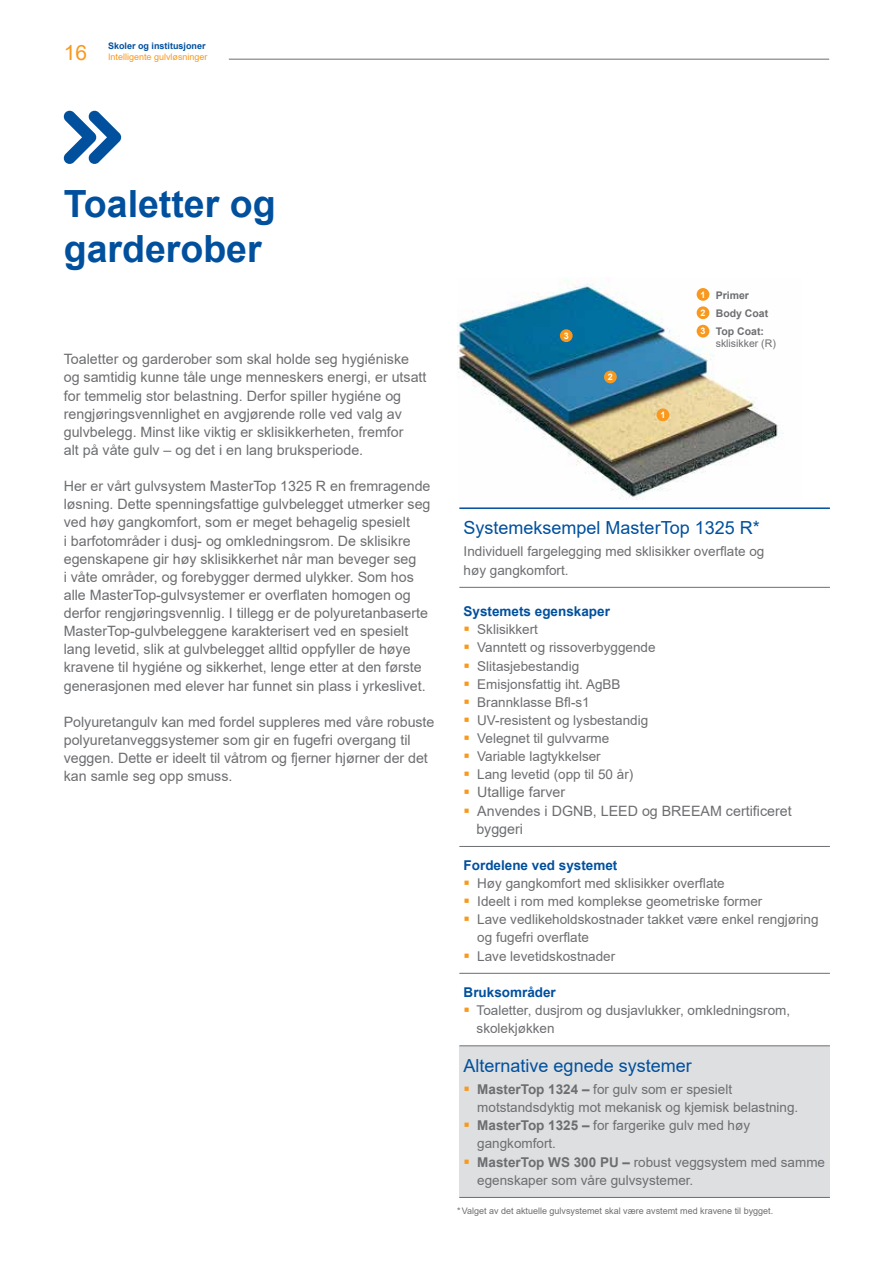
<style>
.page{position:relative;width:893px;height:1263px;background:#fff}
.page>*{position:absolute;margin:0;border:0;box-sizing:border-box;transform-origin:0 0}
.t1{font:700 37.5px/45px "Arial";color:#00509e}
.t2{font:21px "Arial";color:#f8991d}
.t3{font:18px "Arial";color:#00509e}
.t4{font:14.25px/18.1px "Arial";color:#6d6e71}
.t5{font:13.5px/18.1px "Arial";color:#6d6e71}
.t6{font:700 13.5px "Arial";color:#00509e}
.t7{font:700 10.5px/18.3px "Arial";color:#6d6e71}
.t8{font:10.5px "Arial";color:#6d6e71}
.t9{font:9px "Arial";color:#6d6e71}
.t10{font:9px "Arial";color:#f8991d}
.t11{font:700 9px "Arial";color:#00509e}
.t12{font:700 9px/18.3px "Arial";color:#fff;text-align:justify}
.s1{color:#f8991d}
.s2{font-weight:700}
</style>
<div class="page">
<hr style="left:229px;top:59px;width:600px;height:1px;background:#6d6e71">
<svg style="left:63px;top:110px;width:59px;height:54px"></svg>
<img style="left:457px;top:280px;width:327px;height:220px">
<div style="left:697px;top:288px;width:12px;height:13px;background:#f8991d;border-radius:50%"></div>
<div style="left:697px;top:306px;width:12px;height:13px;background:#f8991d;border-radius:50%"></div>
<div style="left:697px;top:325px;width:12px;height:12px;background:#f8991d;border-radius:50%"></div>
<div style="left:657px;top:408px;width:12px;height:13px;background:#f8991d;border-radius:50%"></div>
<div style="left:604px;top:371px;width:13px;height:12px;background:#f8991d;border-radius:50%"></div>
<div style="left:560px;top:329px;width:13px;height:13px;background:#f8991d;border-radius:50%"></div>
<div style="left:459px;top:1046px;width:371px;height:151px;background:#dedfe0"></div>
<hr style="left:459px;top:587px;width:371px;height:1px;background:#6d6e71">
<hr style="left:459px;top:846px;width:371px;height:1px;background:#6d6e71">
<hr style="left:459px;top:973px;width:371px;height:1px;background:#6d6e71">
<hr style="left:459px;top:1045px;width:371px;height:1px;background:#6d6e71">
<hr style="left:459px;top:1197px;width:371px;height:1px;background:#6d6e71">
<hr style="left:459px;top:507px;width:371px;height:2px;background:#00509e">
<h2 class="t2" style="left:64px;top:38px;width:25px">16</h2>
<p class="t11" style="left:108px;top:40px;width:99px">Skoler og institusjoner</p>
<p class="t10" style="left:108px;top:50px;width:101px">Intelligente gulvløsninger</p>
<h1 class="t1" style="left:64px;top:182px;width:213px">Toaletter og garderober</h1>
<p class="t4" style="left:64px;top:350px;width:364px">Toaletter og garderober som skal holde seg hygiéniske og samtidig kunne tåle unge menneskers energi, er utsatt for temmelig stor belastning. Derfor spiller hygiéne og rengjøringsvennlighet en avgjørende rolle ved valg av gulvbelegg. Minst like viktig er sklisikkerheten, fremfor<br>alt på våte gulv – og det i en lang bruksperiode.</p>
<p class="t4" style="left:64px;top:477px;width:368px">Her er vårt gulvsystem MasterTop 1325 R en fremragende løsning. Dette spenningsfattige gulvbelegget utmerker seg ved høy gangkomfort, som er meget behagelig spesielt<br>i barfotområder i dusj- og omkledningsrom. De sklisikre egenskapene gir høy sklisikkerhet når man beveger seg<br>i våte områder, og forebygger dermed ulykker. Som hos alle MasterTop-gulvsystemer er overflaten homogen og derfor rengjøringsvennlig. I tillegg er de polyuretanbaserte MasterTop-gulvbeleggene karakterisert ved en spesielt lang levetid, slik at gulvbelegget alltid oppfyller de høye kravene til hygiéne og sikkerhet, lenge etter at den første generasjonen med elever har funnet sin plass i yrkeslivet.</p>
<p class="t4" style="left:64px;top:713px;width:372px">Polyuretangulv kan med fordel suppleres med våre robuste polyuretanveggsystemer som gir en fugefri overgang til veggen. Dette er ideelt til våtrom og fjerner hjørner der det kan samle seg opp smuss.</p>
<p class="t12" style="left:564px;top:327px;width:7px">3</p>
<p class="t12" style="left:608px;top:368px;width:7px">2</p>
<p class="t12" style="left:660px;top:406px;width:7px">1</p>
<p class="t12" style="left:700px;top:285px;width:7px">1<br>2<br>3</p>
<p class="t7" style="left:716px;top:286px;width:54px">Primer<br>Body Coat<br>Top Coat:</p>
<p class="t8" style="left:716px;top:336px;width:62px">sklisikker (R)</p>
<p class="t3" style="left:464px;top:515px;width:298px">Systemeksempel MasterTop 1325 R*</p>
<p class="t5" style="left:464px;top:542px;width:302px">Individuell fargelegging med sklisikker overflate og høy gangkomfort.</p>
<p class="t6" style="left:464px;top:602px;width:148px">Systemets egenskaper</p>
<p class="t5" style="left:464px;top:620px;width:76px"><span class="s1">▪</span> Sklisikkert</p>
<p class="t5" style="left:464px;top:638px;width:193px"><span class="s1">▪</span> Vanntett og rissoverbyggende</p>
<p class="t5" style="left:464px;top:657px;width:117px"><span class="s1">▪</span> Slitasjebestandig</p>
<p class="t5" style="left:464px;top:675px;width:158px"><span class="s1">▪</span> Emisjonsfattig iht. AgBB</p>
<p class="t5" style="left:464px;top:693px;width:128px"><span class="s1">▪</span> Brannklasse Bfl-s1</p>
<p class="t5" style="left:464px;top:711px;width:186px"><span class="s1">▪</span> UV-resistent og lysbestandig</p>
<p class="t5" style="left:464px;top:729px;width:147px"><span class="s1">▪</span> Velegnet til gulvvarme</p>
<p class="t5" style="left:464px;top:747px;width:139px"><span class="s1">▪</span> Variable lagtykkelser</p>
<p class="t5" style="left:464px;top:765px;width:171px"><span class="s1">▪</span> Lang levetid (opp til 50 år)</p>
<p class="t4" style="left:464px;top:783px;width:103px"><span class="s1">▪</span> Utallige farver</p>
<p class="t4" style="left:476px;top:801px;width:317px;text-indent:-13px"><span class="s1">▪</span> Anvendes i DGNB, LEED og BREEAM certificeret byggeri</p>
<p class="t6" style="left:464px;top:856px;width:155px">Fordelene ved systemet</p>
<p class="t5" style="left:464px;top:874px;width:263px"><span class="s1">▪</span> Høy gangkomfort med sklisikker overflate</p>
<p class="t5" style="left:464px;top:892px;width:300px"><span class="s1">▪</span> Ideelt i rom med komplekse geometriske former</p>
<p class="t5" style="left:477px;top:910px;width:343px;text-indent:-14px"><span class="s1">▪</span> Lave vedlikeholdskostnader takket være enkel rengjøring og fugefri overflate</p>
<p class="t5" style="left:464px;top:947px;width:153px"><span class="s1">▪</span> Lave levetidskostnader</p>
<p class="t6" style="left:464px;top:982px;width:94px">Bruksområder</p>
<p class="t5" style="left:477px;top:1001px;width:315px;text-indent:-13px"><span class="s1">▪</span> Toaletter, dusjrom og dusjavlukker, omkledningsrom, skolekjøkken</p>
<p class="t3" style="left:464px;top:1053px;width:230px">Alternative egnede systemer</p>
<p class="t5" style="left:477px;top:1080px;width:323px;text-indent:-14px"><span class="s1">▪</span> <span class="s2">MasterTop 1324 –</span> for gulv som er spesielt motstandsdyktig mot mekanisk og kjemisk belastning.</p>
<p class="t5" style="left:477px;top:1116px;width:274px;text-indent:-14px"><span class="s1">▪</span> <span class="s2">MasterTop 1325 –</span> for fargerike gulv med høy gangkomfort.</p>
<p class="t5" style="left:477px;top:1153px;width:349px;text-indent:-14px"><span class="s1">▪</span> <span class="s2">MasterTop WS 300 PU –</span> robust veggsystem med samme egenskaper som våre gulvsystemer.</p>
<p class="t9" style="left:457px;top:1205px;width:318px">*Valget av det aktuelle gulvsystemet skal være avstemt med kravene til bygget.</p>
</div>
